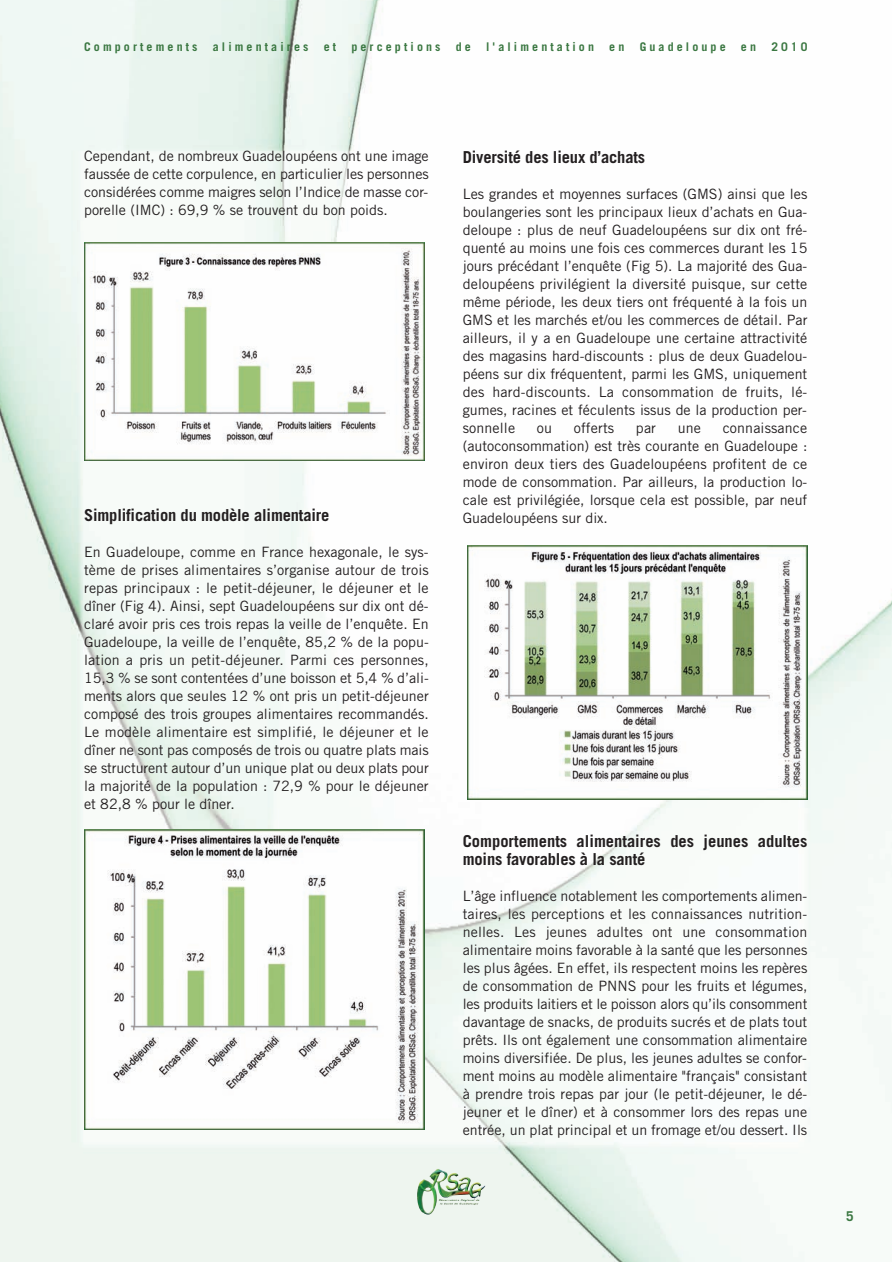
<style>
.page{position:relative;width:893px;height:1263px;background:#fff}
.page>*{position:absolute;margin:0;border:0;box-sizing:border-box;transform-origin:0 0}
.t1{font:700 16.5px/18px "Trade Gothic";letter-spacing:-.01em;color:#231f20}
.t2{font:14.25px/18px "Trade Gothic";color:#231f20;text-align:justify}
.t3{font:700 13.5px "Trade Gothic";color:#3a7741}
.t4{font:700 12px "Trade Gothic";letter-spacing:.26em;color:#3a7741}
</style>
<div class="page">
<img style="left:0;top:0;width:891px;height:1262px">
<svg style="left:436px;top:1169px;width:12px;height:13px"></svg>
<img style="left:84px;top:242px;width:340px;height:218px">
<img style="left:84px;top:830px;width:340px;height:300px">
<img style="left:467px;top:545px;width:340px;height:254px">
<p class="t4" style="left:84px;top:42px;width:115px">Comportements</p>
<p class="t4" style="left:213px;top:42px;width:97px">alimentaires</p>
<p class="t4" style="left:324px;top:42px;width:14px">e t</p>
<p class="t4" style="left:351px;top:42px;width:91px">perceptions</p>
<p class="t4" style="left:456px;top:42px;width:17px">d e</p>
<p class="t4" style="left:486px;top:42px;width:109px">l'alimentation</p>
<p class="t4" style="left:609px;top:42px;width:17px">e n</p>
<p class="t4" style="left:639px;top:42px;width:88px">Guadeloupe</p>
<p class="t4" style="left:741px;top:42px;width:17px">e n</p>
<p class="t4" style="left:771px;top:42px;width:38px">2010</p>
<p class="t2" style="left:84px;top:148px;width:346px">Cependant, de nombreux Guadeloupéens ont une image faussée de cette corpulence, en particulier les personnes considérées comme maigres selon l’Indice de masse cor&shy;porelle (IMC) : 69,9 % se trouvent du bon poids.</p>
<p class="t1" style="left:84px;top:508px;width:247px">Simplification du modèle alimentaire</p>
<p class="t2" style="left:84px;top:544px;width:346px">En Guadeloupe, comme en France hexagonale, le sys&shy;tème de prises alimentaires s’organise autour de trois repas principaux : le petit-déjeuner, le déjeuner et le dîner (Fig 4). Ainsi, sept Guadeloupéens sur dix ont dé&shy;claré avoir pris ces trois repas la veille de l’enquête. En Guadeloupe, la veille de l’enquête, 85,2 % de la popu&shy;lation a pris un petit-déjeuner. Parmi ces personnes, 15,3 % se sont contentées d’une boisson et 5,4 % d’ali&shy;ments alors que seules 12 % ont pris un petit-déjeuner composé des trois groupes alimentaires recommandés.<br>Le modèle alimentaire est simplifié, le déjeuner et le dîner ne sont pas composés de trois ou quatre plats mais se structurent autour d’un unique plat ou deux plats pour la majorité de la population : 72,9 % pour le déjeuner et 82,8 % pour le dîner.</p>
<p class="t1" style="left:463px;top:149px;width:184px">Diversité des lieux d’achats</p>
<p class="t2" style="left:463px;top:186px;width:346px">Les grandes et moyennes surfaces (GMS) ainsi que les boulangeries sont les principaux lieux d’achats en Gua&shy;deloupe : plus de neuf Guadeloupéens sur dix ont fré&shy;quenté au moins une fois ces commerces durant les 15 jours précédant l’enquête (Fig 5). La majorité des Gua&shy;deloupéens privilégient la diversité puisque, sur cette même période, les deux tiers ont fréquenté à la fois un GMS et les marchés et/ou les commerces de détail. Par ailleurs, il y a en Guadeloupe une certaine attractivité des magasins hard-discounts : plus de deux Guadelou&shy;péens sur dix fréquentent, parmi les GMS, uniquement des hard-discounts. La consommation de fruits, lé&shy;gumes, racines et féculents issus de la production per&shy;sonnelle</p>
<p class="t2" style="left:463px;top:420px;width:346px;text-indent:260px">connaissance (autoconsommation) est très courante en Guadeloupe : environ deux tiers des Guadeloupéens profitent de ce mode de consommation. Par ailleurs, la production lo&shy;cale est privilégiée, lorsque cela est possible, par neuf Guadeloupéens sur dix.</p>
<p class="t2" style="left:537px;top:420px;width:17px">ou</p>
<p class="t2" style="left:574px;top:420px;width:42px">offerts</p>
<p class="t2" style="left:636px;top:420px;width:22px">par</p>
<p class="t2" style="left:677px;top:420px;width:25px">une</p>
<p class="t1" style="left:463px;top:833px;width:346px">Comportements alimentaires des jeunes adultes moins favorables à la santé</p>
<p class="t2" style="left:463px;top:888px;width:346px">L’âge influence notablement les comportements alimen&shy;taires, les perceptions et les connaissances nutrition&shy;nelles. Les jeunes adultes ont une consommation alimentaire moins favorable à la santé que les personnes les plus âgées. En effet, ils respectent moins les repères de consommation de PNNS pour les fruits et légumes, les produits laitiers et le poisson alors qu’ils consomment davantage de snacks, de produits sucrés et de plats tout prêts. Ils ont également une consommation alimentaire moins diversifiée. De plus, les jeunes adultes se confor&shy;ment moins au modèle alimentaire "français" consistant à prendre trois repas par jour (le petit-déjeuner, le dé&shy;jeuner et le dîner) et à consommer lors des repas une entrée, un plat principal et un fromage et/ou dessert. Ils</p>
<p class="t3" style="left:846px;top:1211px;width:9px">5</p>
</div>
